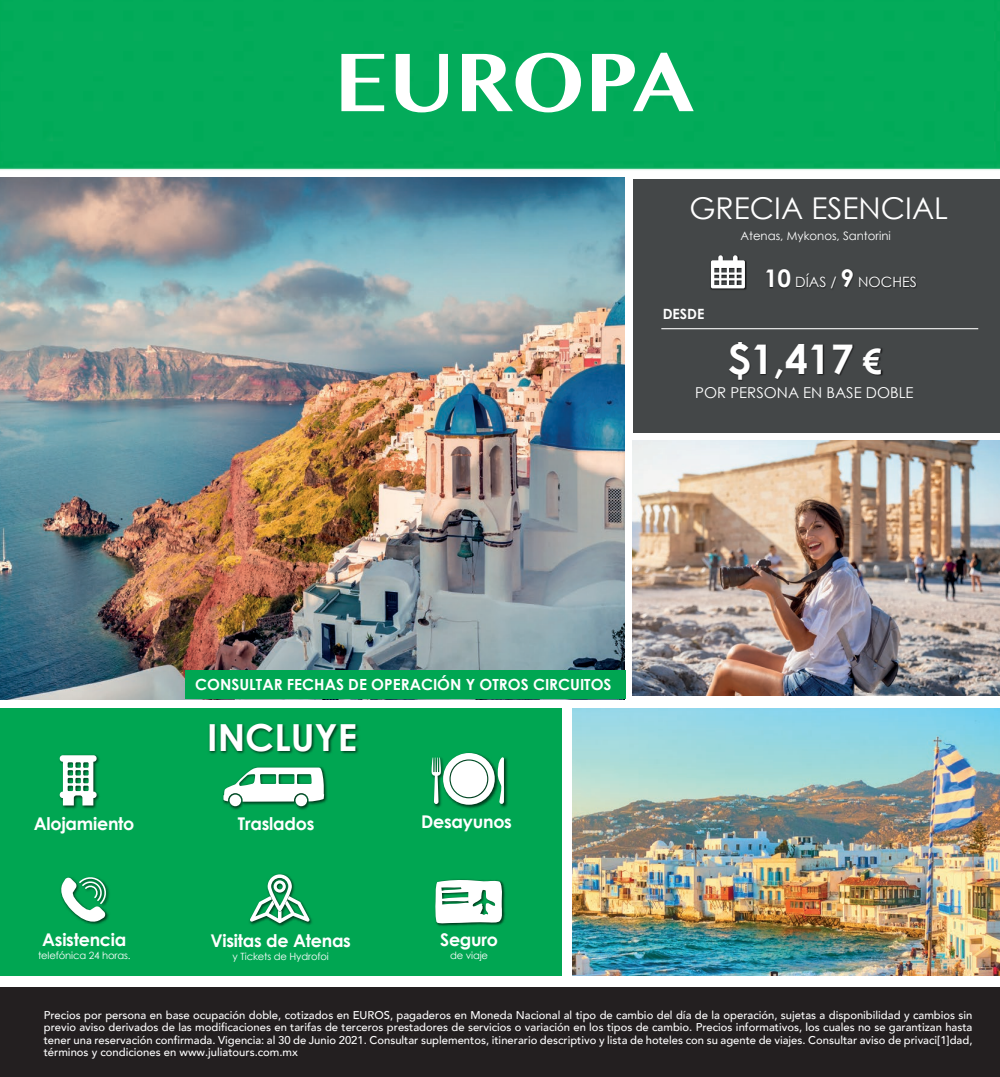
<style>
.page{position:relative;width:1000px;height:1077px;background:#fff}
.page>*{position:absolute;margin:0;border:0;box-sizing:border-box;transform-origin:0 0}
.t1{font:700 117.5px "Sinhala MN";color:#fff}
.t2{font:700 40.88px "Century Gothic";color:#fff}
.t3{font:700 37.25px "Century Gothic";color:#fff}
.t4{font:30px "Century Gothic";color:#fff}
.t5{font:700 17.5px "Century Gothic";letter-spacing:-.015em;color:#fff}
.t6{font:700 15.38px "Century Gothic";color:#fff}
.t7{font:15px "Century Gothic";color:#fff}
.t8{font:14.12px "Century Gothic";color:#fff}
.t9{font:700 14.12px "Century Gothic";color:#fff}
.t10{font:11.62px "Century Gothic";color:#fff}
.t11{font:500 11.25px/12.5px "Avenir";color:#fff;text-align:justify}
.t12{font:10px "Century Gothic";letter-spacing:-.015em;color:#fff}
.s1{font-weight:700;font-size:24.25px}
.s2{font-size:35px}
</style>
<div class="page">
<div style="left:0;top:0;width:1000px;height:178px;background:#03ab5a"></div>
<div style="left:0;top:708px;width:562px;height:267px;background:#00a652"></div>
<img style="left:573px;top:708px;width:427px;height:267px">
<div style="left:633px;top:179px;width:367px;height:253px;background:#444748"></div>
<div style="left:0;top:986px;width:1000px;height:90px;background:#231f20"></div>
<img style="left:0;top:178px;width:625px;height:521px">
<img style="left:209px;top:723px;width:150px;height:32px">
<img style="left:249px;top:873px;width:63px;height:53px">
<svg style="left:250px;top:874px;width:60px;height:49px"></svg>
<img style="left:59px;top:754px;width:41px;height:55px">
<svg style="left:60px;top:755px;width:37px;height:50px;background:#a0cdb6"></svg>
<img style="left:710px;top:260px;width:37px;height:30px">
<svg style="left:711px;top:255px;width:34px;height:33px"></svg>
<hr style="left:661px;top:328px;width:317px;height:1px;background:#fff">
<img style="left:766px;top:269px;width:151px;height:20px">
<svg style="left:60px;top:877px;width:49px;height:48px"></svg>
<img style="left:633px;top:440px;width:367px;height:255px">
<img style="left:222px;top:770px;width:105px;height:40px">
<div style="left:296px;top:794px;width:11px;height:12px;background:#fff;border-radius:50%"></div>
<div style="left:230px;top:794px;width:11px;height:12px;background:#fff;border-radius:50%"></div>
<svg style="left:223px;top:767px;width:101px;height:34px"></svg>
<img style="left:431px;top:757px;width:77px;height:52px">
<svg style="left:432px;top:752px;width:72px;height:52px"></svg>
<div style="left:185px;top:670px;width:441px;height:29px;background:#00a652"></div>
<img style="left:729px;top:342px;width:154px;height:39px">
<img style="left:436px;top:883px;width:69px;height:43px">
<svg style="left:435px;top:879px;width:68px;height:44px;background:#c7e1d4"></svg>
<h1 class="t1" style="left:334px;top:29px;width:361px">EUROPA</h1>
<h3 class="t4" style="left:689px;top:189px;width:260px">GRECIA ESENCIAL</h3>
<p class="t10" style="left:740px;top:229px;width:152px">Atenas, Mykonos, Santorini</p>
<p class="t9" style="left:663px;top:304px;width:43px">DESDE</p>
<p class="t8" style="left:764px;top:273px;width:154px"><span class="s1">10</span> DÍAS / <span class="s1">9</span> NOCHES</p>
<h2 class="t2" style="left:728px;top:334px;width:155px">$1,417 <span class="s2">€</span></h2>
<h3 class="t7" style="left:695px;top:383px;width:220px">POR PERSONA EN BASE DOBLE</h3>
<h3 class="t6" style="left:195px;top:674px;width:418px">CONSULTAR FECHAS DE OPERACIÓN Y OTROS CIRCUITOS</h3>
<h3 class="t3" style="left:207px;top:714px;width:151px">INCLUYE</h3>
<h3 class="t5" style="left:34px;top:812px;width:102px">Alojamiento</h3>
<h3 class="t5" style="left:238px;top:812px;width:78px">Traslados</h3>
<h3 class="t5" style="left:421px;top:811px;width:92px">Desayunos</h3>
<h3 class="t5" style="left:42px;top:928px;width:86px">Asistencia</h3>
<p class="t12" style="left:38px;top:948px;width:94px">telefónica 24 horas.</p>
<h3 class="t5" style="left:210px;top:929px;width:142px">Visitas de Atenas</h3>
<p class="t12" style="left:233px;top:949px;width:98px">y Tickets de Hydrofoi</p>
<h3 class="t5" style="left:440px;top:928px;width:59px">Seguro</h3>
<p class="t12" style="left:450px;top:948px;width:40px">de viaje</p>
<p class="t11" style="left:44px;top:1007px;width:930px">Precios por persona en base ocupación doble, cotizados en EUROS, pagaderos en Moneda Nacional al tipo de cambio del día de la operación, sujetas a disponibilidad y cambios sin previo aviso derivados de las modificaciones en tarifas de terceros prestadores de servicios o variación en los tipos de cambio. Precios informativos, los cuales no se garantizan hasta tener una reservación confirmada. Vigencia: al 30 de Junio 2021. Consultar suplementos, itinerario descriptivo y lista de hoteles con su agente de viajes. Consultar aviso de privaci[1]dad, términos y condiciones en www.juliatours.com.mx</p>
</div>
